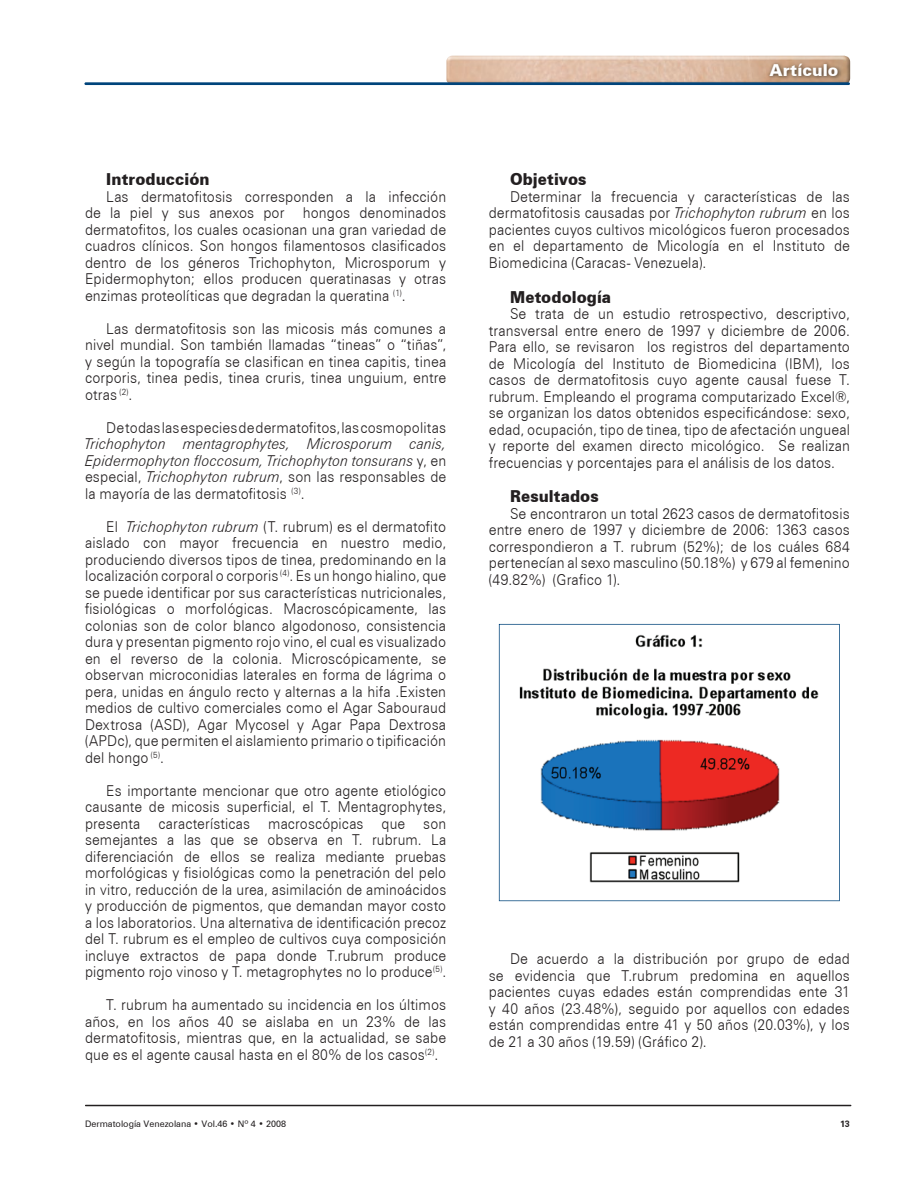
<style>
.page{position:relative;width:918px;height:1188px;background:#fff}
.page>*{position:absolute;margin:0;border:0;box-sizing:border-box;transform-origin:0 0}
.t1{font:900 16.5px "Zurich BT";letter-spacing:.005em;color:#231f20;scale:.93 1}
.t2{font:900 16.5px "Zurich BT";letter-spacing:.005em;color:#fff}
.t3{font:300 15px/16.5px "Zurich BT";letter-spacing:.01em;color:#231f20;text-align:justify;scale:.93 1}
.t4{font:300 15px/16.5px "Zurich BT";letter-spacing:.01em;color:#231f20;text-align:justify;scale:.92 1}
.t5{font:italic 300 15px/16.5px "Zurich BT";letter-spacing:.01em;color:#231f20;text-align:justify;scale:.93 1}
.t6{font:9px "Zurich BT";color:#231f20}
.t7{font:700 9px "Zurich BT";color:#231f20}
.s1{font-style:normal}
.s2{font-style:italic}
</style>
<div class="page">
<img style="left:446px;top:56px;width:404px;height:26px">
<hr style="left:85px;top:1105px;width:766px;height:1px;background:#231f20">
<hr style="left:84px;top:82px;width:766px;height:3px;background:#00447b">
<img style="left:766px;top:61px;width:77px;height:19px">
<svg style="left:499px;top:624px;width:341px;height:277px"></svg>
<p class="t1" style="left:106px;top:169px;width:113px">Introducción</p>
<p class="t3" style="left:85px;top:188px;width:390px;text-indent:21px">Las dermatofitosis corresponden a la infección de la piel y sus anexos por hongos denominados dermatofitos, los cuales ocasionan una gran variedad de cuadros clínicos. Son hongos filamentosos clasificados dentro de los géneros Trichophyton, Microsporum y Epidermophyton; ellos producen queratinasas y otras enzimas proteolíticas que degradan la queratina <sup>(1)</sup>.</p>
<p class="t3" style="left:85px;top:320px;width:390px;text-indent:21px">Las dermatofitosis son las micosis más comunes a nivel mundial. Son también llamadas “tineas” o “tiñas”, y según la topografía se clasifican en tinea capitis, tinea corporis, tinea pedis, tinea cruris, tinea unguium, entre otras <sup>(2)</sup>.</p>
<p class="t3" style="left:106px;top:419px;width:367px">De todas las especies de dermatofitos, las cosmopolitas</p>
<p class="t5" style="left:85px;top:436px;width:390px">Trichophyton mentagrophytes, Microsporum canis, Epidermophyton floccosum, Trichophyton tonsurans <span class="s1">y, en especial,</span> Trichophyton rubrum<span class="s1">, son las responsables de la mayoría de las dermatofitosis</span> <sup>(3)</sup><span class="s1">.</span></p>
<p class="t3" style="left:85px;top:518px;width:390px;text-indent:21px">El <span class="s2">Trichophyton rubrum</span> (T. rubrum) es el dermatofito aislado con mayor frecuencia en nuestro medio, produciendo diversos tipos de tinea, predominando en la localización corporal o corporis <sup>(4)</sup>. Es un hongo hialino, que se puede identificar por sus características nutricionales, fisiológicas o morfológicas. Macroscópicamente, las colonias son de color blanco algodonoso, consistencia dura y presentan pigmento rojo vino, el cual es visualizado en el reverso de la colonia. Microscópicamente, se observan microconidias laterales en forma de lágrima o pera, unidas en ángulo recto y alternas a la hifa .Existen medios de cultivo comerciales como el Agar Sabouraud Dextrosa (ASD), Agar Mycosel y Agar Papa Dextrosa (APDc), que permiten el aislamiento primario o tipificación del hongo <sup>(5)</sup>.</p>
<p class="t4" style="left:85px;top:782px;width:394px;text-indent:21px">Es importante mencionar que otro agente etiológico causante de micosis superficial, el T. Mentagrophytes, presenta características macroscópicas que son semejantes a las que se observa en T. rubrum. La diferenciación de ellos se realiza mediante pruebas morfológicas y fisiológicas como la penetración del pelo in vitro, reducción de la urea, asimilación de aminoácidos y producción de pigmentos, que demandan mayor costo a los laboratorios. Una alternativa de identificación precoz del T. rubrum es el empleo de cultivos cuya composición incluye extractos de papa donde T.rubrum produce pigmento rojo vinoso y T. metagrophytes no lo produce<sup>(5)</sup>.</p>
<p class="t3" style="left:85px;top:997px;width:390px;text-indent:21px">T. rubrum ha aumentado su incidencia en los últimos años, en los años 40 se aislaba en un 23% de las dermatofitosis, mientras que, en la actualidad, se sabe que es el agente causal hasta en el 80% de los casos<sup>(2)</sup>.</p>
<p class="t2" style="left:769px;top:60px;width:70px">Artículo</p>
<p class="t1" style="left:510px;top:169px;width:84px">Objetivos</p>
<p class="t3" style="left:489px;top:188px;width:390px;text-indent:21px">Determinar la frecuencia y características de las dermatofitosis causadas por <span class="s2">Trichophyton rubrum</span> en los pacientes cuyos cultivos micológicos fueron procesados en el departamento de Micología en el Instituto de Biomedicina (Caracas- Venezuela).</p>
<p class="t1" style="left:510px;top:287px;width:110px">Metodología</p>
<p class="t3" style="left:489px;top:305px;width:390px;text-indent:21px">Se trata de un estudio retrospectivo, descriptivo, transversal entre enero de 1997 y diciembre de 2006.<br>Para ello, se revisaron los registros del departamento de Micología del Instituto de Biomedicina (IBM), los casos de dermatofitosis cuyo agente causal fuese T. rubrum. Empleando el programa computarizado Excel®, se organizan los datos obtenidos especificándose: sexo, edad, ocupación, tipo de tinea, tipo de afectación ungueal y reporte del examen directo micológico. Se realizan frecuencias y porcentajes para el análisis de los datos.</p>
<p class="t1" style="left:510px;top:486px;width:97px">Resultados</p>
<p class="t3" style="left:489px;top:505px;width:390px;text-indent:21px">Se encontraron un total 2623 casos de dermatofitosis entre enero de 1997 y diciembre de 2006: 1363 casos correspondieron a T. rubrum (52%); de los cuáles 684 pertenecían al sexo masculino (50.18%) y 679 al femenino (49.82%) (Grafico 1).</p>
<p class="t3" style="left:489px;top:950px;width:390px;text-indent:21px">De acuerdo a la distribución por grupo de edad se evidencia que T.rubrum predomina en aquellos pacientes cuyas edades están comprendidas ente 31 y 40 años (23.48%), seguido por aquellos con edades están comprendidas entre 41 y 50 años (20.03%), y los de 21 a 30 años (19.59) (Gráfico 2).</p>
<p class="t6" style="left:85px;top:1118px;width:203px">Dermatología Venezolana • Vol.46 • Nº 4 • 2008</p>
<p class="t7" style="left:840px;top:1118px;width:11px">13</p>
</div>
